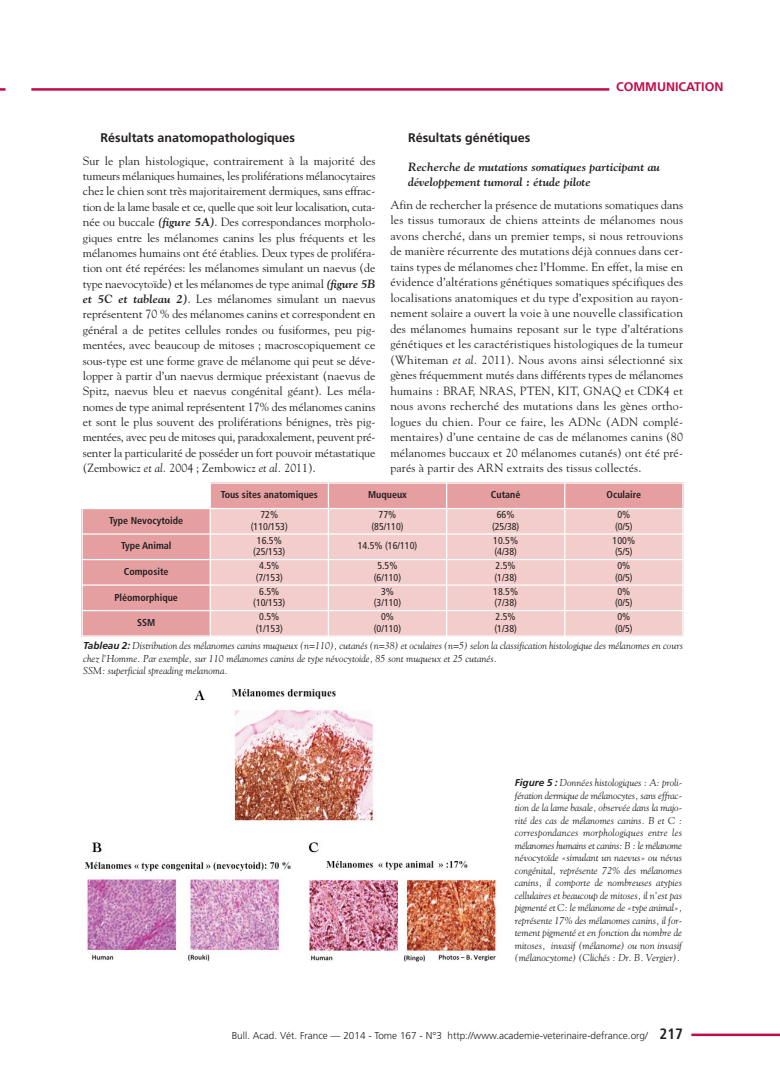
<style>
.page{position:relative;width:780px;height:1088px;background:#fff}
.page>*{position:absolute;margin:0;border:0;box-sizing:border-box;transform-origin:0 0}
.t1{font:700 12.5px "Frutiger";color:#231f20}
.t2{font:700 12.5px "Frutiger";color:#c30a49}
.t3{font:11.88px/15.4px "Goudy";letter-spacing:.005em;color:#231f20;text-align:justify}
.t4{font:italic 700 11.88px/14.8px "Goudy";color:#231f20}
.t5{font:italic 10px/12.5px "Goudy";color:#231f20;text-align:justify}
.t6{font:condensed 10px/11.2px "Frutiger";color:#231f20;text-align:center}
.t7{font:700 condensed 10px "Frutiger";color:#231f20}
.t8{font:300 10px "Frutiger";color:#231f20}
.s1{font-weight:700;font-style:italic}
.s2{font-style:italic}
.s3{font-family:"Frutiger";font-weight:700}
.s4{font-weight:700;font-stretch:condensed;font-size:15px}
</style>
<div class="page">
<hr style="left:691px;top:1033px;width:89px;height:3px;background:#c30a49">
<hr style="left:31px;top:88px;width:578px;height:3px;background:#c30a49">
<svg style="left:0;top:88px;width:6px;height:3px"></svg>
<img style="left:84px;top:688px;width:412px;height:274px">
<div style="left:210px;top:482px;width:118px;height:26px;background:#e59fa1"></div>
<div style="left:328px;top:482px;width:118px;height:26px;background:#e59fa1"></div>
<div style="left:446px;top:482px;width:118px;height:26px;background:#e59fa1"></div>
<div style="left:564px;top:482px;width:119px;height:26px;background:#e59fa1"></div>
<div style="left:81px;top:508px;width:129px;height:26px;background:#e59fa1"></div>
<div style="left:210px;top:508px;width:118px;height:26px;background:#f2cdcb"></div>
<div style="left:328px;top:508px;width:118px;height:26px;background:#f2cdcb"></div>
<div style="left:446px;top:508px;width:118px;height:26px;background:#f2cdcb"></div>
<div style="left:564px;top:508px;width:119px;height:26px;background:#f2cdcb"></div>
<div style="left:81px;top:534px;width:129px;height:25px;background:#e59fa1"></div>
<div style="left:210px;top:534px;width:118px;height:25px;background:#f2cdcb"></div>
<div style="left:328px;top:534px;width:118px;height:25px;background:#f2cdcb"></div>
<div style="left:446px;top:534px;width:118px;height:25px;background:#f2cdcb"></div>
<div style="left:564px;top:534px;width:119px;height:25px;background:#f2cdcb"></div>
<div style="left:81px;top:559px;width:129px;height:26px;background:#e59fa1"></div>
<div style="left:210px;top:559px;width:118px;height:26px;background:#f2cdcb"></div>
<div style="left:328px;top:559px;width:118px;height:26px;background:#f2cdcb"></div>
<div style="left:446px;top:559px;width:118px;height:26px;background:#f2cdcb"></div>
<div style="left:564px;top:559px;width:119px;height:26px;background:#f2cdcb"></div>
<div style="left:81px;top:585px;width:129px;height:25px;background:#e59fa1"></div>
<div style="left:210px;top:585px;width:118px;height:25px;background:#f2cdcb"></div>
<div style="left:328px;top:585px;width:118px;height:25px;background:#f2cdcb"></div>
<div style="left:446px;top:585px;width:118px;height:25px;background:#f2cdcb"></div>
<div style="left:564px;top:585px;width:119px;height:25px;background:#f2cdcb"></div>
<div style="left:81px;top:610px;width:129px;height:27px;background:#e59fa1"></div>
<div style="left:210px;top:610px;width:118px;height:27px;background:#f2cdcb"></div>
<div style="left:328px;top:610px;width:118px;height:27px;background:#f2cdcb"></div>
<div style="left:446px;top:610px;width:118px;height:27px;background:#f2cdcb"></div>
<div style="left:564px;top:610px;width:119px;height:27px;background:#f2cdcb"></div>
<hr style="left:81px;top:482px;width:2px;height:155px;background:#fff">
<hr style="left:210px;top:482px;width:1px;height:155px;background:#fff">
<hr style="left:328px;top:482px;width:1px;height:155px;background:#fff">
<hr style="left:446px;top:482px;width:1px;height:155px;background:#fff">
<hr style="left:564px;top:482px;width:1px;height:155px;background:#fff">
<hr style="left:682px;top:482px;width:1px;height:155px;background:#fff">
<hr style="left:81px;top:482px;width:602px;height:2px;background:#fff">
<hr style="left:81px;top:508px;width:602px;height:1px;background:#fff">
<hr style="left:81px;top:533px;width:602px;height:2px;background:#fff">
<hr style="left:81px;top:559px;width:602px;height:1px;background:#fff">
<hr style="left:81px;top:584px;width:602px;height:2px;background:#fff">
<hr style="left:81px;top:610px;width:602px;height:1px;background:#fff">
<hr style="left:81px;top:635px;width:602px;height:2px;background:#fff">
<p class="t2" style="left:616px;top:81px;width:109px">COMMUNICATION</p>
<p class="t1" style="left:100px;top:133px;width:196px">Résultats anatomopathologiques</p>
<p class="t3" style="left:83px;top:153px;width:294px">Sur le plan histologique, contrairement à la majorité des tumeurs mélaniques humaines, les proliférations mélanocytaires chez le chien sont très majoritairement dermiques, sans effrac&shy;tion de la lame basale et ce, quelle que soit leur localisation, cuta&shy;née ou buccale <span class="s1">(figure 5A)</span>. Des correspondances morpholo&shy;giques entre les mélanomes canins les plus fréquents et les mélanomes humains ont été établies. Deux types de proliféra&shy;tion ont été repérées: les mélanomes simulant un naevus (de type naevocytoïde) et les mélanomes de type animal <span class="s1">(figure 5B et 5C et tableau 2)</span>. Les mélanomes simulant un naevus représentent 70 % des mélanomes canins et correspondent en général a de petites cellules rondes ou fusiformes, peu pig&shy;mentées, avec beaucoup de mitoses ; macroscopiquement ce sous-type est une forme grave de mélanome qui peut se déve&shy;lopper à partir d’un naevus dermique préexistant (naevus de Spitz, naevus bleu et naevus congénital géant). Les méla&shy;nomes de type animal représentent 17% des mélanomes canins et sont le plus souvent des proliférations bénignes, très pig&shy;mentées, avec peu de mitoses qui, paradoxalement, peuvent pré&shy;senter la particularité de posséder un fort pouvoir métastatique (Zembowicz <span class="s2">et al.</span> 2004 ; Zembowicz <span class="s2">et al.</span> 2011).</p>
<p class="t1" style="left:408px;top:133px;width:124px">Résultats génétiques</p>
<p class="t4" style="left:408px;top:160px;width:254px">Recherche de mutations somatiques participant au développement tumoral : étude pilote</p>
<p class="t3" style="left:390px;top:197px;width:294px">Afin de rechercher la présence de mutations somatiques dans les tissus tumoraux de chiens atteints de mélanomes nous avons cherché, dans un premier temps, si nous retrouvions de manière récurrente des mutations déjà connues dans cer&shy;tains types de mélanomes chez l’Homme. En effet, la mise en évidence d’altérations génétiques somatiques spécifiques des localisations anatomiques et du type d’exposition au rayon&shy;nement solaire a ouvert la voie à une nouvelle classification des mélanomes humains reposant sur le type d’altérations génétiques et les caractéristiques histologiques de la tumeur (Whiteman <span class="s2">et al.</span> 2011). Nous avons ainsi sélectionné six gènes fréquemment mutés dans différents types de mélanomes humains : BRAF, NRAS, PTEN, KIT, GNAQ et CDK4 et nous avons recherché des mutations dans les gènes ortho&shy;logues du chien. Pour ce faire, les ADNc (ADN complé&shy;mentaires) d’une centaine de cas de mélanomes canins (80 mélanomes buccaux et 20 mélanomes cutanés) ont été pré&shy;parés à partir des ARN extraits des tissus collectés.</p>
<p class="t7" style="left:221px;top:491px;width:99px">Tous sites anatomiques</p>
<p class="t7" style="left:368px;top:491px;width:40px">Muqueux</p>
<p class="t7" style="left:491px;top:491px;width:31px">Cutané</p>
<p class="t7" style="left:606px;top:491px;width:36px">Oculaire</p>
<p class="t7" style="left:109px;top:516px;width:76px">Type Nevocytoide</p>
<p class="t6" style="left:251px;top:510px;width:38px">72% (110/153)</p>
<p class="t6" style="left:371px;top:510px;width:34px">77% (85/110)</p>
<p class="t6" style="left:492px;top:510px;width:29px">66% (25/38)</p>
<p class="t6" style="left:615px;top:510px;width:19px;text-align:left">0% (0/5)</p>
<p class="t7" style="left:121px;top:542px;width:52px">Type Animal</p>
<p class="t6" style="left:253px;top:535px;width:34px">16.5% (25/153)</p>
<p class="t6" style="left:358px;top:541px;width:61px">14.5% (16/110)</p>
<p class="t6" style="left:493px;top:535px;width:26px;text-align:left">10.5% (4/38)</p>
<p class="t6" style="left:612px;top:535px;width:24px;text-align:left">100% (5/5)</p>
<p class="t7" style="left:124px;top:567px;width:46px">Composite</p>
<p class="t6" style="left:256px;top:561px;width:29px">4.5% (7/153)</p>
<p class="t6" style="left:374px;top:561px;width:29px">5.5% (6/110)</p>
<p class="t6" style="left:494px;top:561px;width:24px;text-align:left">2.5% (1/38)</p>
<p class="t6" style="left:615px;top:561px;width:19px;text-align:left">0% (0/5)</p>
<p class="t7" style="left:114px;top:593px;width:65px">Pléomorphique</p>
<p class="t6" style="left:253px;top:586px;width:34px">6.5% (10/153)</p>
<p class="t6" style="left:374px;top:586px;width:29px">3% (3/110)</p>
<p class="t6" style="left:493px;top:586px;width:26px;text-align:left">18.5% (7/38)</p>
<p class="t6" style="left:615px;top:586px;width:19px;text-align:left">0% (0/5)</p>
<p class="t7" style="left:137px;top:618px;width:20px">SSM</p>
<p class="t6" style="left:256px;top:612px;width:29px">0.5% (1/153)</p>
<p class="t6" style="left:374px;top:612px;width:29px">0% (0/110)</p>
<p class="t6" style="left:494px;top:612px;width:24px;text-align:left">2.5% (1/38)</p>
<p class="t6" style="left:615px;top:612px;width:19px;text-align:left">0% (0/5)</p>
<p class="t5" style="left:83px;top:640px;width:601px;text-align:left"><span class="s3">Tableau 2:</span> Distribution des mélanomes canins muqueux (n=110), cutanés (n=38) et oculaires (n=5) selon la classification histologique des mélanomes en cours chez l’Homme. Par exemple, sur 110 mélanomes canins de type névocytoide, 85 sont muqueux et 25 cutanés.<br>SSM: superficial spreading melanoma.</p>
<p class="t5" style="left:514px;top:776px;width:169px"><span class="s3">Figure 5 :</span> Données histologiques : A: proli&shy;fération dermique de mélanocytes, sans effrac&shy;tion de la lame basale, observée dans la majo&shy;rité des cas de mélanomes canins. B et C : correspondances morphologiques entre les mélanomes humains et canins: B : le mélanome névocytoïde «simulant un naevus» ou névus congénital, représente 72% des mélanomes canins, il comporte de nombreuses atypies cellulaires et beaucoup de mitoses, il n’est pas pigmenté et C: le mélanome de «type animal», représente 17% des mélanomes canins, il for&shy;tement pigmenté et en fonction du nombre de mitoses, invasif (mélanome) ou non invasif (mélanocytome) (Clichés : Dr. B. Vergier).</p>
<p class="t8" style="left:232px;top:1031px;width:453px">Bull. Acad. Vét. France — 2014 - Tome 167 - N°3 http://www.academie-veterinaire-defrance.org/ <span class="s4">217</span></p>
</div>
